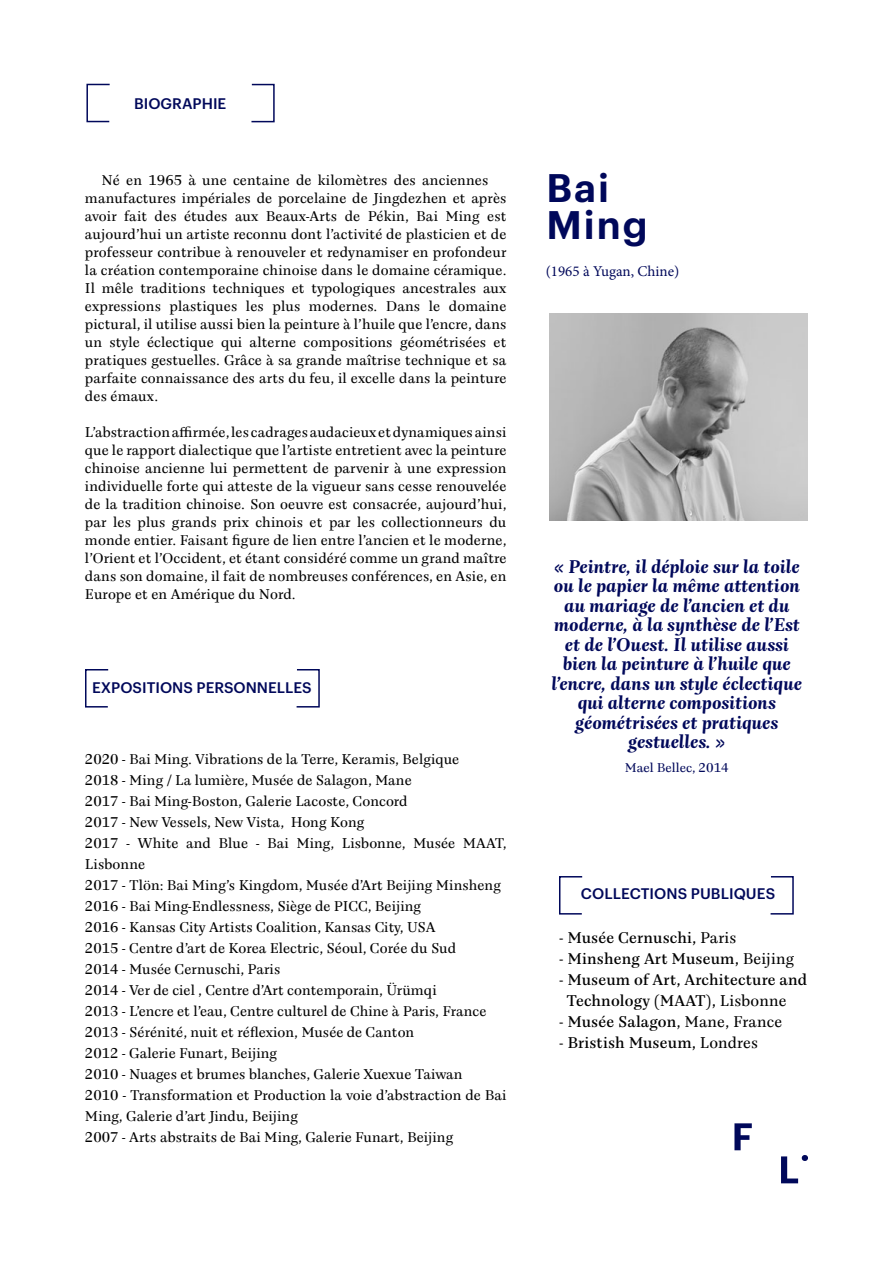
<style>
.page{position:relative;width:893px;height:1263px;background:#fff}
.page>*{position:absolute;margin:0;border:0;box-sizing:border-box;transform-origin:0 0}
.t1{font:600 39px/37.5px "Graphik";letter-spacing:.05em;color:#00085a}
.t2{font:italic 800 19.5px/19.5px "Fayon Pro";color:#00085a;text-align:center}
.t3{font:500 16.5px/21px "Fayon Pro";letter-spacing:.005em;color:#000}
.t4{font:16.5px "Fayon Pro";letter-spacing:.005em;color:#000}
.t5{font:15px/18px "Fayon Pro";color:#000}
.t6{font:500 15px "Graphik";color:#00085a}
.t7{font:15px "Minion Pro";color:#00085a}
.t8{font:13.5px "Fayon Pro";color:#00085a}
.s1{font-weight:400}
.s2{font-weight:500}
</style>
<div class="page">
<svg style="left:734px;top:1123px;width:18px;height:27px"></svg>
<svg style="left:781px;top:1155px;width:27px;height:28px"></svg>
<img style="left:550px;top:314px;width:258px;height:206px">
<div style="left:86px;top:84px;width:24px;height:38px;border:2px solid #00085a"></div>
<div style="left:251px;top:84px;width:24px;height:38px;border:2px solid #00085a"></div>
<div style="left:85px;top:669px;width:24px;height:38px;border:2px solid #00085a"></div>
<div style="left:559px;top:876px;width:24px;height:38px;border:2px solid #00085a"></div>
<div style="left:296px;top:669px;width:24px;height:38px;border:2px solid #00085a"></div>
<div style="left:770px;top:876px;width:24px;height:38px;border:2px solid #00085a"></div>
<p class="t6" style="left:134px;top:92px;width:94px">BIOGRAPHIE</p>
<p class="t5" style="left:85px;top:171px;width:423px;text-indent:16px">Né en 1965 à une centaine de kilomètres des anciennes manufactures impériales de porcelaine de Jingdezhen et après avoir fait des études aux Beaux-Arts de Pékin, Bai Ming est aujourd’hui un artiste reconnu dont l’activité de plasticien et de professeur contribue à renouveler et redynamiser en profondeur la création contemporaine chinoise dans le domaine céramique.<br>Il mêle traditions techniques et typologiques ancestrales aux expressions plastiques les plus modernes. Dans le domaine pictural, il utilise aussi bien la peinture à l’huile que l’encre, dans un style éclectique qui alterne compositions géométrisées et pratiques gestuelles. Grâce à sa grande maîtrise technique et sa parfaite connaissance des arts du feu, il excelle dans la peinture des émaux.</p>
<p class="t5" style="left:85px;top:423px;width:423px;text-align:justify">L’abstraction affirmée, les cadrages audacieux et dynamiques ainsi que le rapport dialectique que l’artiste entretient avec la peinture chinoise ancienne lui permettent de parvenir à une expression individuelle forte qui atteste de la vigueur sans cesse renouvelée de la tradition chinoise. Son oeuvre est consacrée, aujourd’hui, par les plus grands prix chinois et par les collectionneurs du monde entier. Faisant figure de lien entre l’ancien et le moderne, l’Orient et l’Occident, et étant considéré comme un grand maître dans son domaine, il fait de nombreuses conférences, en Asie, en Europe et en Amérique du Nord.</p>
<p class="t6" style="left:92px;top:676px;width:221px">EXPOSITIONS PERSONNELLES</p>
<p class="t5" style="left:85px;top:749px;width:423px;line-height:21px">2020 - Bai Ming. Vibrations de la Terre, Keramis, Belgique<br>2018 - Ming / La lumière, Musée de Salagon, Mane<br>2017 - Bai Ming-Boston, Galerie Lacoste, Concord<br>2017 - New Vessels, New Vista, Hong Kong<br>2017 - White and Blue - Bai Ming, Lisbonne, Musée MAAT, Lisbonne<br>2017 - Tlön: Bai Ming’s Kingdom, Musée d’Art Beijing Minsheng 2016 - Bai Ming-Endlessness, Siège de PICC, Beijing<br>2016 - Kansas City Artists Coalition, Kansas City, USA<br>2015 - Centre d’art de Korea Electric, Séoul, Corée du Sud<br>2014 - Musée Cernuschi, Paris<br>2014 - Ver de ciel , Centre d’Art contemporain, Ürümqi<br>2013 - L’encre et l’eau, Centre culturel de Chine à Paris, France 2013 - Sérénité, nuit et réflexion, Musée de Canton<br>2012 - Galerie Funart, Beijing<br>2010 - Nuages et brumes blanches, Galerie Xuexue Taiwan<br>2010 - Transformation et Production la voie d’abstraction de Bai Ming, Galerie d’art Jindu, Beijing<br>2007 - Arts abstraits de Bai Ming, Galerie Funart, Beijing</p>
<h1 class="t1" style="left:546px;top:165px;width:103px">Bai<br>Ming</h1>
<p class="t7" style="left:546px;top:261px;width:135px">(1965 à Yugan, Chine)</p>
<p class="t2" style="left:552px;top:556px;width:252px">« Peintre, il déploie sur la toile ou le papier la même attention au mariage de l’ancien et du moderne, à la synthèse de l’Est et de l’Ouest. Il utilise aussi bien la peinture à l’huile que l’encre, dans un style éclectique qui alterne compositions géométrisées et pratiques gestuelles. »</p>
<p class="t8" style="left:625px;top:759px;width:106px">Mael Bellec, 2014</p>
<p class="t6" style="left:581px;top:883px;width:196px">COLLECTIONS PUBLIQUES</p>
<p class="t3" style="left:559px;top:927px;width:179px"><span class="s1">-</span> Musée Cernuschi, <span class="s1">Paris</span></p>
<p class="t3" style="left:559px;top:948px;width:237px"><span class="s1">-</span> Minsheng Art Museum, <span class="s1">Beijing</span></p>
<p class="t3" style="left:567px;top:969px;width:242px;text-indent:-7px"><span class="s1">-</span> Museum of Art, Architecture and<br>Technology (MAAT), <span class="s1">Lisbonne</span></p>
<p class="t4" style="left:559px;top:1010px;width:224px">- <span class="s2">Musée Salagon</span>, Mane, France</p>
<p class="t3" style="left:559px;top:1032px;width:200px"><span class="s1">-</span> Bristish Museum, <span class="s1">Londres</span></p>
</div>
